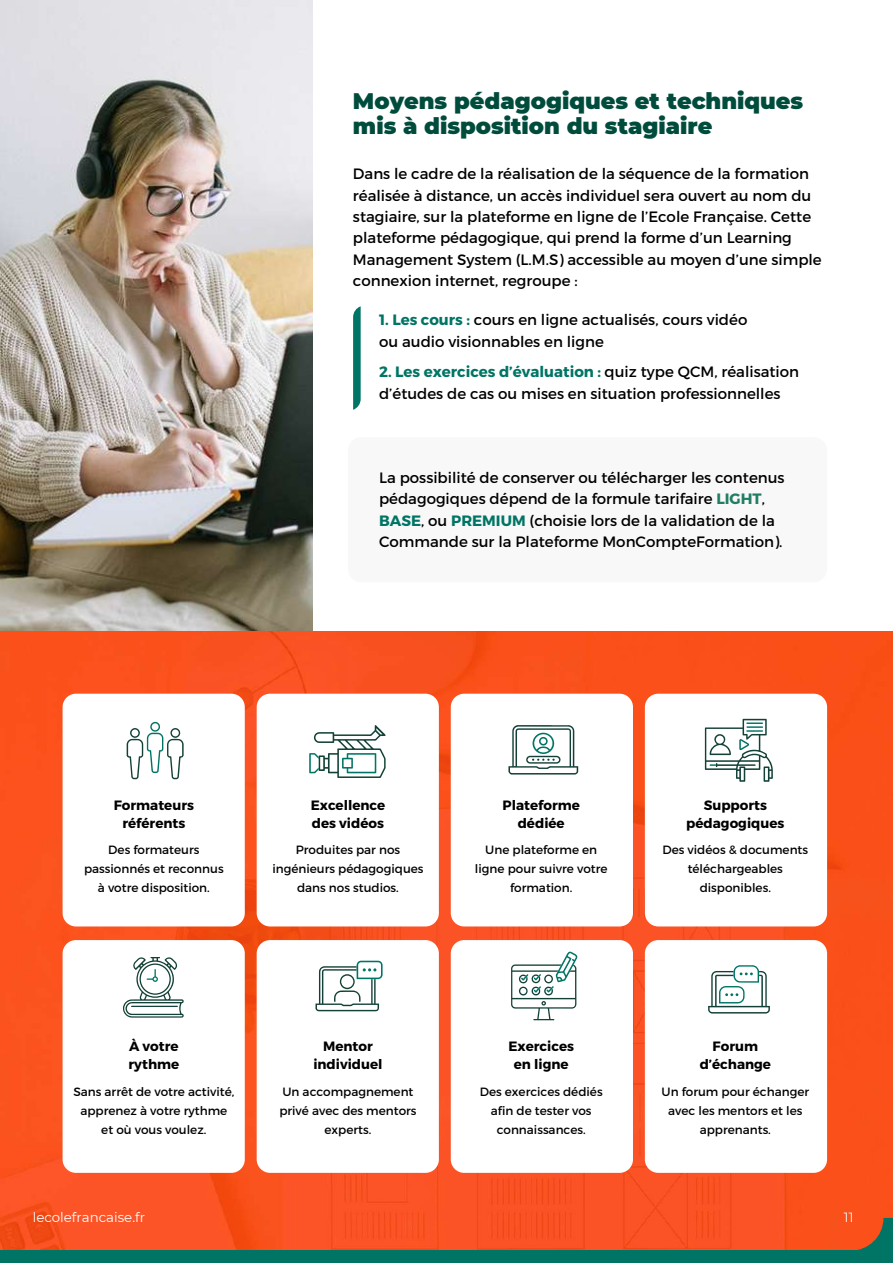
<style>
.page{position:relative;width:893px;height:1264px;background:#fff}
.page>*{position:absolute;margin:0;border:0;box-sizing:border-box;transform-origin:0 0}
.t1{font:900 22.5px/24.8px "Montserrat";color:#004c3c}
.t2{font:15px/21.3px "Montserrat";color:#000}
.t3{font:700 13.5px/18px "Montserrat";color:#000;text-align:center}
.t4{font:13.35px "Montserrat";color:#fff}
.t5{font:12px/19px "Montserrat";color:#000;text-align:center}
.s1{font-weight:700;color:#007565}
.s2{font-weight:700;color:#217e65}
</style>
<div class="page">
<img style="left:0;top:0;width:312px;height:631px">
<img style="left:0;top:631px;width:892px;height:619px">
<div style="left:63px;top:693px;width:182px;height:233px;background:#fff;border-radius:13px"></div>
<div style="left:63px;top:940px;width:182px;height:232px;background:#fff;border-radius:13px"></div>
<div style="left:257px;top:693px;width:182px;height:233px;background:#fff;border-radius:13px"></div>
<div style="left:257px;top:940px;width:182px;height:232px;background:#fff;border-radius:13px"></div>
<div style="left:451px;top:693px;width:182px;height:233px;background:#fff;border-radius:13px"></div>
<div style="left:348px;top:437px;width:479px;height:145px;background:#f3f3f3;border-radius:13px"></div>
<div style="left:451px;top:940px;width:182px;height:232px;background:#fff;border-radius:13px"></div>
<div style="left:644px;top:693px;width:183px;height:233px;background:#fff;border-radius:13px"></div>
<div style="left:644px;top:940px;width:183px;height:232px;background:#fff;border-radius:13px"></div>
<svg style="left:353px;top:306px;width:7px;height:104px"></svg>
<svg style="left:704px;top:718px;width:68px;height:63px"></svg>
<svg style="left:508px;top:725px;width:70px;height:49px"></svg>
<svg style="left:127px;top:722px;width:57px;height:57px"></svg>
<svg style="left:309px;top:725px;width:76px;height:53px"></svg>
<svg style="left:708px;top:965px;width:61px;height:48px"></svg>
<svg style="left:511px;top:951px;width:66px;height:69px"></svg>
<svg style="left:315px;top:960px;width:67px;height:51px"></svg>
<svg style="left:123px;top:957px;width:61px;height:60px"></svg>
<svg style="left:830px;top:1217px;width:62px;height:33px"></svg>
<div style="left:0;top:1250px;width:892px;height:12px;background:#007565"></div>
<h1 class="t1" style="left:353px;top:89px;width:452px">Moyens pédagogiques et techniques mis à disposition du stagiaire</h1>
<p class="t2" style="left:353px;top:162px;width:470px">Dans le cadre de la réalisation de la séquence de la formation réalisée à distance, un accès individuel sera ouvert au nom du stagiaire, sur la plateforme en ligne de l’Ecole Française. Cette plateforme pédagogique, qui prend la forme d’un Learning Management System (L.M.S) accessible au moyen d’une simple connexion internet, regroupe :</p>
<p class="t2" style="left:379px;top:309px;width:370px"><span class="s1">1. Les cours :</span> cours en ligne actualisés, cours vidéo ou audio visionnables en ligne</p>
<p class="t2" style="left:379px;top:360px;width:421px"><span class="s1">2. Les exercices d’évaluation :</span> quiz type QCM, réalisation d’études de cas ou mises en situation professionnelles</p>
<p class="t2" style="left:379px;top:466px;width:407px">La possibilité de conserver ou télécharger les contenus pédagogiques dépend de la formule tarifaire <span class="s2">LIGHT</span>, <span class="s1">BASE</span>, ou <span class="s1">PREMIUM</span> (choisie lors de la validation de la Commande sur la Plateforme MonCompteFormation).</p>
<p class="t3" style="left:114px;top:795px;width:82px">Formateurs référents</p>
<p class="t5" style="left:84px;top:839px;width:141px">Des formateurs passionnés et reconnus à votre disposition.</p>
<p class="t3" style="left:311px;top:795px;width:76px;text-align:left">Excellence des vidéos</p>
<p class="t5" style="left:272px;top:839px;width:153px">Produites par nos ingénieurs pédagogiques dans nos studios.</p>
<p class="t3" style="left:502px;top:795px;width:79px">Plateforme dédiée</p>
<p class="t5" style="left:475px;top:839px;width:134px">Une plateforme en ligne pour suivre votre formation.</p>
<p class="t3" style="left:686px;top:795px;width:100px">Supports pédagogiques</p>
<p class="t5" style="left:662px;top:839px;width:147px">Des vidéos &amp; documents téléchargeables disponibles.</p>
<p class="t3" style="left:128px;top:1036px;width:52px;text-align:left">À votre rythme</p>
<p class="t5" style="left:73px;top:1081px;width:162px">Sans arrêt de votre activité, apprenez à votre rythme et où vous voulez.</p>
<p class="t3" style="left:313px;top:1036px;width:71px">Mentor individuel</p>
<p class="t5" style="left:279px;top:1081px;width:139px">Un accompagnement privé avec des mentors experts.</p>
<p class="t3" style="left:508px;top:1036px;width:67px">Exercices en ligne</p>
<p class="t5" style="left:480px;top:1081px;width:124px">Des exercices dédiés afin de tester vos connaissances.</p>
<p class="t3" style="left:699px;top:1036px;width:73px">Forum d’échange</p>
<p class="t5" style="left:661px;top:1081px;width:149px">Un forum pour échanger avec les mentors et les apprenants.</p>
<p class="t4" style="left:33px;top:1209px;width:114px">lecolefrancaise.fr</p>
<p class="t4" style="left:843px;top:1209px;width:11px">11</p>
</div>
